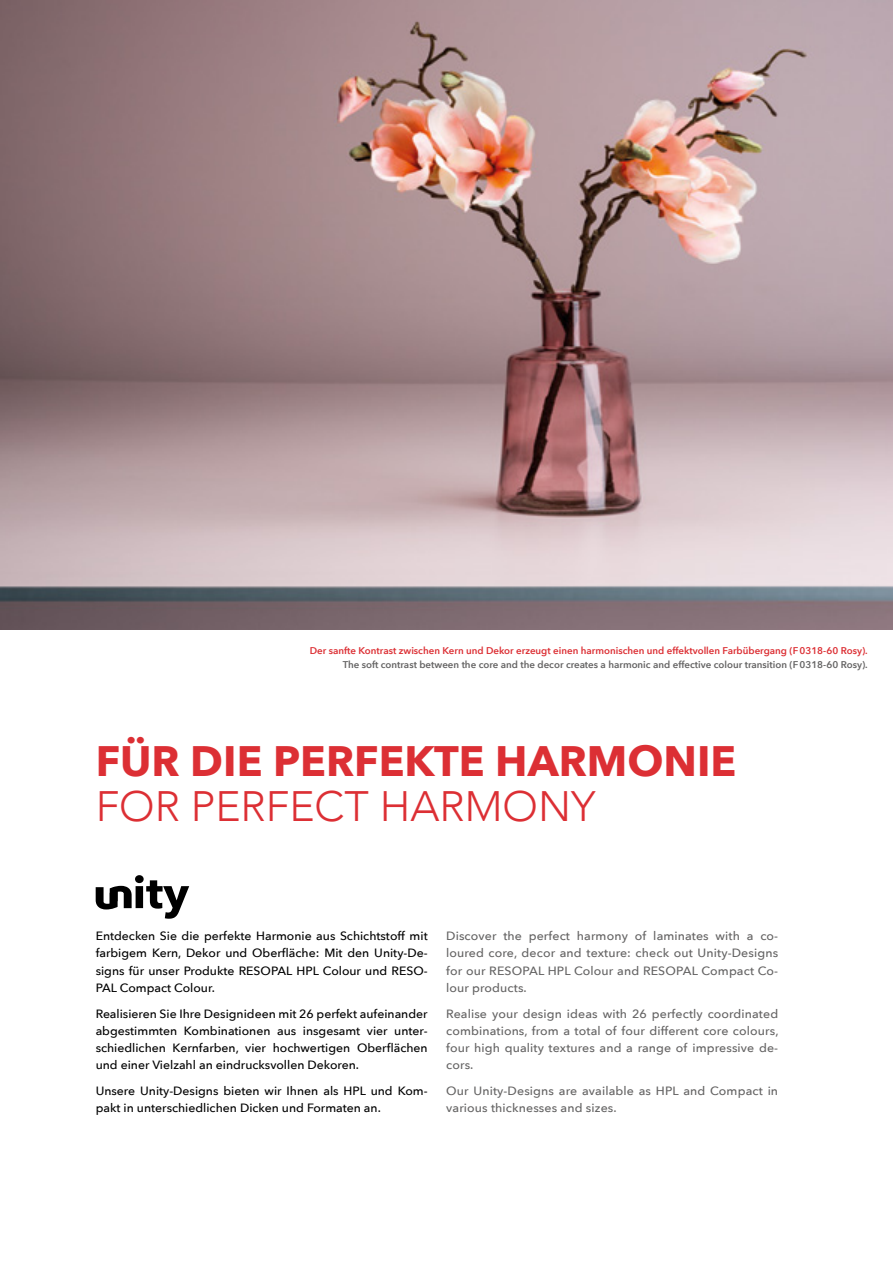
<style>
.page{position:relative;width:893px;height:1263px;background:#fff}
.page>*{position:absolute;margin:0;border:0;box-sizing:border-box;transform-origin:0 0}
.t1{font:700 42.45px "Avenir Next";color:#dc2f34}
.t2{font:300 42.45px "Avenir";color:#dc2f34}
.t3{font:500 12px/17.2px "Avenir Next";color:#000;text-align:justify}
.t4{font:500 12px/17.2px "Avenir Next";letter-spacing:.01em;color:#646363;text-align:justify}
.t5{font:600 9.75px "Avenir Next";color:#dc2f34}
.t6{font:600 9.75px "Avenir Next";color:#646363}
</style>
<div class="page">
<svg style="left:96px;top:875px;width:93px;height:44px"></svg>
<img style="left:0;top:0;width:893px;height:629px">
<p class="t5" style="left:310px;top:642px;width:559px">Der sanfte Kontrast zwischen Kern und Dekor erzeugt einen harmonischen und effektvollen Farbübergang (F0318-60 Rosy).</p>
<p class="t6" style="left:343px;top:656px;width:527px">The soft contrast between the core and the decor creates a harmonic and effective colour transition (F0318-60 Rosy).</p>
<h1 class="t1" style="left:96px;top:724px;width:642px">FÜR DIE PERFEKTE HARMONIE</h1>
<h1 class="t2" style="left:96px;top:781px;width:501px">FOR PERFECT HARMONY</h1>
<p class="t3" style="left:96px;top:927px;width:333px">Entdecken Sie die perfekte Harmonie aus Schichtstoff mit farbigem Kern, Dekor und Oberfläche: Mit den Unity-De&shy;signs für unser Produkte RESOPAL HPL Colour und RESO-PAL Compact Colour.</p>
<p class="t3" style="left:96px;top:1004px;width:333px">Realisieren Sie Ihre Designideen mit 26 perfekt aufeinander abgestimmten Kombinationen aus insgesamt vier unter&shy;schiedlichen Kernfarben, vier hochwertigen Oberflächen und einer Vielzahl an eindrucksvollen Dekoren.</p>
<p class="t3" style="left:96px;top:1082px;width:333px">Unsere Unity-Designs bieten wir Ihnen als HPL und Kom&shy;pakt in unterschiedlichen Dicken und Formaten an.</p>
<p class="t4" style="left:446px;top:927px;width:333px">Discover the perfect harmony of laminates with a co&shy;loured core, decor and texture: check out Unity-Designs for our RESOPAL HPL Colour and RESOPAL Compact Co&shy;lour products.</p>
<p class="t4" style="left:446px;top:1004px;width:334px">Realise your design ideas with 26 perfectly coordinated combinations, from a total of four different core colours, four high quality textures and a range of impressive de&shy;cors.</p>
<p class="t4" style="left:446px;top:1082px;width:333px">Our Unity-Designs are available as HPL and Compact in various thicknesses and sizes.</p>
</div>
